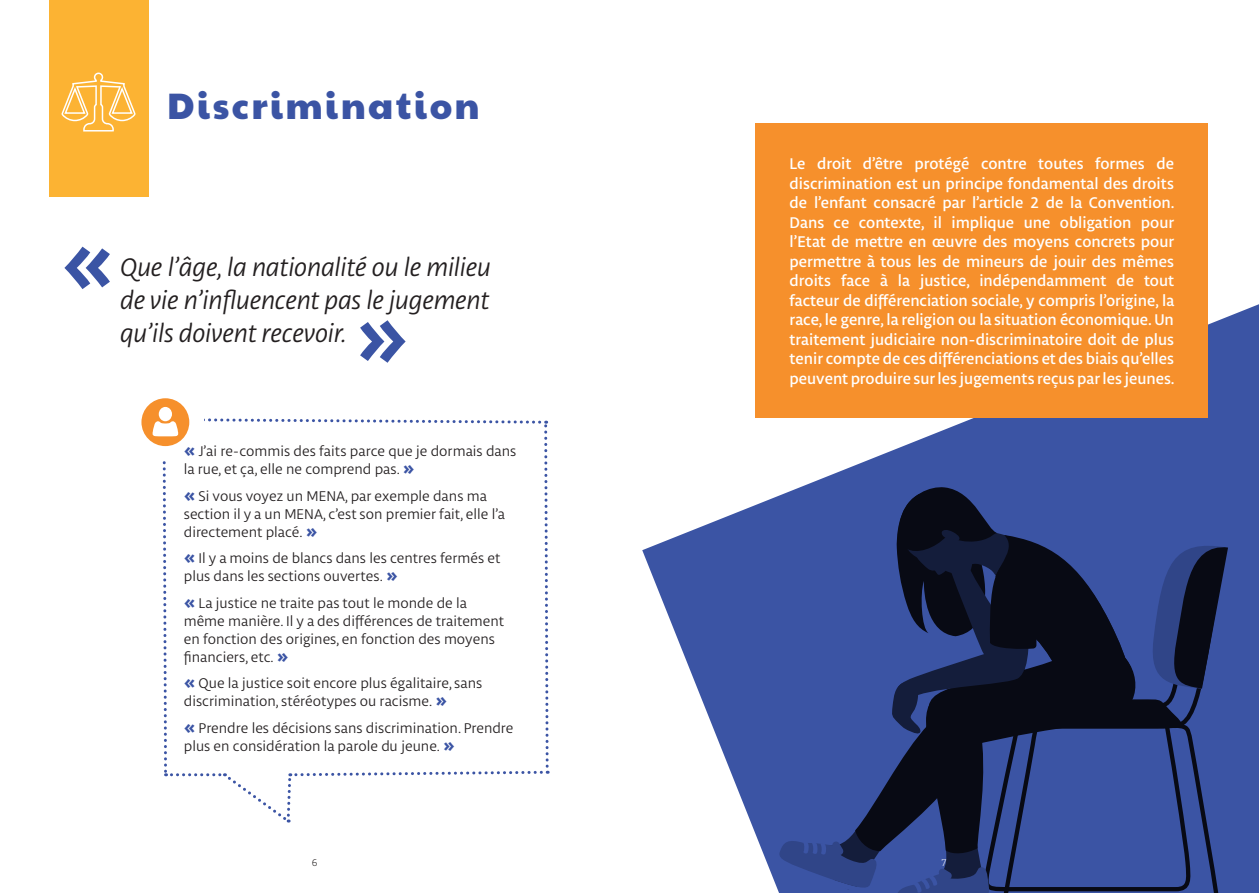
<style>
.page{position:relative;width:1259px;height:893px;background:#fff}
.page>*{position:absolute;margin:0;border:0;box-sizing:border-box;transform-origin:0 0}
.t1{font:36px "Paytone One";letter-spacing:.07em;color:#3b54a4}
.t2{font:italic 27px/33px "Libertad";letter-spacing:-.01em;color:#231f20;text-align:justify}
.t3{font:500 16.5px/19.5px "Libertad";color:#fff;text-align:justify}
.t4{font:15px/18px "Libertad";color:#231f20}
.t5{font:300 10.5px "Libertad";color:#231f20}
.t6{font:300 10.5px "Libertad";color:#fff}
.s1{font-weight:800;font-size:18px;color:#3b54a4}
</style>
<div class="page">
<svg style="left:642px;top:304px;width:617px;height:589px;fill:#3b54a4"></svg>
<div style="left:49px;top:0;width:99px;height:197px;background:#fcb333"></div>
<div style="left:755px;top:123px;width:453px;height:295px;background:#f6902c"></div>
<svg style="left:775px;top:483px;width:453px;height:410px;background:#2a3c76"></svg>
<svg style="left:61px;top:72px;width:75px;height:60px"></svg>
<div style="left:141px;top:398px;width:48px;height:48px;background:#f6902c;border-radius:50%"></div>
<svg style="left:151px;top:407px;width:399px;height:416px"></svg>
<svg style="left:64px;top:247px;width:46px;height:42px"></svg>
<svg style="left:360px;top:320px;width:45px;height:43px"></svg>
<h1 class="t1" style="left:167px;top:73px;width:314px">Discrimination</h1>
<h2 class="t2" style="left:120px;top:250px;width:372px">Que l’âge, la nationalité ou le milieu de vie n’influencent pas le jugement qu’ils doivent recevoir.</h2>
<p class="t4" style="left:184px;top:442px;width:334px"><span class="s1">«</span> J’ai re-commis des faits parce que je dormais dans la rue, et ça, elle ne comprend pas. <span class="s1">»</span></p>
<p class="t4" style="left:184px;top:487px;width:323px"><span class="s1">«</span> Si vous voyez un MENA, par exemple dans ma section il y a un MENA, c’est son premier fait, elle l’a directement placé. <span class="s1">»</span></p>
<p class="t4" style="left:184px;top:549px;width:318px"><span class="s1">«</span> Il y a moins de blancs dans les centres fermés et plus dans les sections ouvertes. <span class="s1">»</span></p>
<p class="t4" style="left:184px;top:594px;width:322px"><span class="s1">«</span> La justice ne traite pas tout le monde de la même manière. Il y a des différences de traitement en fonction des origines, en fonction des moyens financiers, etc. <span class="s1">»</span></p>
<p class="t4" style="left:184px;top:674px;width:300px"><span class="s1">«</span> Que la justice soit encore plus égalitaire, sans discrimination, stéréotypes ou racisme. <span class="s1">»</span></p>
<p class="t4" style="left:184px;top:719px;width:331px"><span class="s1">«</span> Prendre les décisions sans discrimination. Prendre plus en considération la parole du jeune. <span class="s1">»</span></p>
<p class="t3" style="left:789px;top:154px;width:386px">Le droit d’être protégé contre toutes formes de discrimination est un principe fondamental des droits de l’enfant consacré par l’article 2 de la Convention.<br>Dans ce contexte, il implique une obligation pour l’Etat de mettre en œuvre des moyens concrets pour permettre à tous les de mineurs de jouir des mêmes droits face à la justice, indépendamment de tout facteur de différenciation sociale, y compris l’origine, la race, le genre, la religion ou la situation économique. Un traitement judiciaire non-discriminatoire doit de plus tenir compte de ces différenciations et des biais qu’elles peuvent produire sur les jugements reçus par les jeunes.</p>
<p class="t5" style="left:312px;top:856px;width:7px">6</p>
<p class="t6" style="left:941px;top:856px;width:7px">7</p>
</div>
